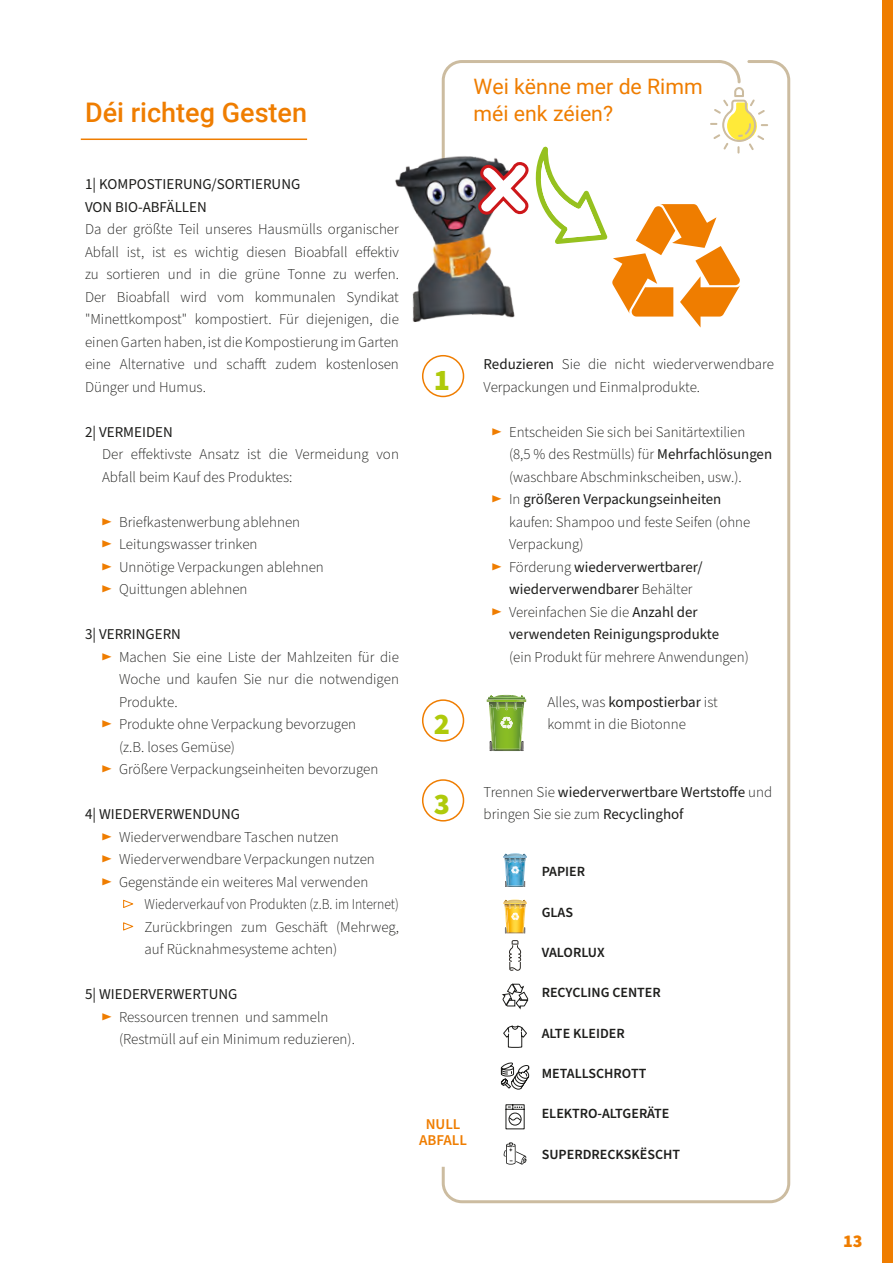
<style>
.page{position:relative;width:893px;height:1263px;background:#fff}
.page>*{position:absolute;margin:0;border:0;box-sizing:border-box;transform-origin:0 0}
.t1{font:900 30px "Source Sans Pro";color:#afca0b}
.t2{font:500 27px "Roboto";color:#ef7d00}
.t3{font:21.3px/26.5px "Roboto";color:#ef7d00}
.t4{font:900 18px "Source Sans Pro";color:#ef7d00}
.t5{font:300 15px/22.5px "Source Sans Pro";color:#1d1d1b}
.t6{font:15px/22.5px "Source Sans Pro";color:#1d1d1b}
.t7{font:300 15px "Source Sans Pro";color:#1d1d1b;scale:.91 1}
.t8{font:600 15px/16.5px "Source Sans Pro";color:#ef7d00;text-align:center}
.t9{font:600 14.1px "Source Sans Pro";color:#1d1d1b}
.s1{font-weight:400;color:#ef7d00}
.s2{font-weight:400}
.s3{color:#ef7d00}
.s4{font-weight:300}
</style>
<div class="page">
<div style="left:882px;top:0;width:11px;height:1263px;background:#ef7d00"></div>
<hr style="left:81px;top:139px;width:226px;height:1px;background:#ef7d00">
<svg style="left:442px;top:60px;width:348px;height:1143px"></svg>
<svg style="left:442px;top:60px;width:92px;height:78px"></svg>
<div style="left:423px;top:356px;width:40px;height:40px;background:#fff;border-radius:50%"></div>
<div style="left:422px;top:355px;width:42px;height:42px;border:2px solid #ef7d00;border-radius:50%"></div>
<div style="left:423px;top:700px;width:40px;height:41px;background:#fff;border-radius:50%"></div>
<div style="left:422px;top:699px;width:42px;height:43px;border:2px solid #ef7d00;border-radius:50%"></div>
<div style="left:423px;top:780px;width:40px;height:41px;background:#fff;border-radius:50%"></div>
<div style="left:422px;top:779px;width:42px;height:42px;border:2px solid #ef7d00;border-radius:50%"></div>
<img style="left:489px;top:733px;width:35px;height:16px">
<img style="left:496px;top:749px;width:23px;height:2px">
<img style="left:490px;top:733px;width:6px;height:8px">
<svg style="left:490px;top:741px;width:6px;height:11px"></svg>
<img style="left:519px;top:733px;width:4px;height:8px">
<svg style="left:519px;top:741px;width:4px;height:10px"></svg>
<svg style="left:487px;top:695px;width:40px;height:38px;background:#9abb69"></svg>
<svg style="left:534px;top:60px;width:234px;height:268px"></svg>
<img style="left:395px;top:138px;width:139px;height:214px">
<svg style="left:503px;top:1142px;width:24px;height:22px"></svg>
<svg style="left:503px;top:1025px;width:24px;height:23px"></svg>
<svg style="left:503px;top:853px;width:24px;height:35px"></svg>
<svg style="left:503px;top:900px;width:25px;height:34px"></svg>
<svg style="left:509px;top:940px;width:12px;height:31px"></svg>
<svg style="left:500px;top:1061px;width:30px;height:30px"></svg>
<svg style="left:505px;top:1104px;width:20px;height:26px"></svg>
<svg style="left:501px;top:982px;width:27px;height:28px"></svg>
<svg style="left:479px;top:165px;width:49px;height:49px"></svg>
<h2 class="t2" style="left:85px;top:93px;width:224px">Déi richteg Gesten</h2>
<h3 class="t3" style="left:474px;top:73px;width:231px">Wei kënne mer de Rimm méi enk zéien?</h3>
<p class="t6" style="left:85px;top:173px;width:217px">1| KOMPOSTIERUNG/SORTIERUNG<br>VON BIO-ABFÄLLEN</p>
<p class="t5" style="left:85px;top:218px;width:315px;text-align:justify">Da der größte Teil unseres Hausmülls organischer Abfall ist, ist es wichtig diesen Bioabfall effektiv zu sortieren und in die grüne Tonne zu werfen.<br>Der Bioabfall wird vom kommunalen Syndikat "Minettkompost" kompostiert. Für diejenigen, die einen Garten haben, ist die Kompostierung im Garten eine Alternative und schafft zudem kostenlosen Dünger und Humus.</p>
<p class="t6" style="left:85px;top:421px;width:89px">2| VERMEIDEN</p>
<p class="t5" style="left:102px;top:443px;width:298px">Der effektivste Ansatz ist die Vermeidung von<br>Abfall beim Kauf des Produktes:</p>
<p class="t5" style="left:102px;top:511px;width:223px"><span class="s1">►</span> Briefkastenwerbung ablehnen<br><span class="s1">►</span> Leitungswasser trinken<br><span class="s1">►</span> Unnötige Verpackungen ablehnen <span class="s1">►</span> Quittungen ablehnen</p>
<p class="t6" style="left:85px;top:623px;width:97px">3| VERRINGERN</p>
<p class="t5" style="left:102px;top:646px;width:298px"><span class="s1">►</span> Machen Sie eine Liste der Mahlzeiten für die</p>
<p class="t5" style="left:119px;top:668px;width:281px">Woche und kaufen Sie nur die notwendigen</p>
<p class="t5" style="left:119px;top:691px;width:60px">Produkte.</p>
<p class="t5" style="left:102px;top:713px;width:256px"><span class="s1">►</span> Produkte ohne Verpackung bevorzugen</p>
<p class="t5" style="left:119px;top:736px;width:118px">(z.B. loses Gemüse)</p>
<p class="t5" style="left:102px;top:758px;width:278px"><span class="s1">►</span> Größere Verpackungseinheiten bevorzugen</p>
<p class="t6" style="left:85px;top:803px;width:157px">4| WIEDERVERWENDUNG</p>
<p class="t5" style="left:102px;top:826px;width:238px"><span class="s1">►</span> Wiederverwendbare Taschen nutzen</p>
<p class="t5" style="left:102px;top:848px;width:274px"><span class="s1">►</span> Wiederverwendbare Verpackungen nutzen</p>
<p class="t5" style="left:102px;top:871px;width:268px"><span class="s1">►</span> Gegenstände ein weiteres Mal verwenden</p>
<p class="t7" style="left:123px;top:894px;width:304px"><span class="s1">►</span> Wiederverkauf von Produkten (z.B. im Internet)</p>
<p class="t5" style="left:123px;top:916px;width:277px"><span class="s1">►</span> Zurückbringen zum Geschäft (Mehrweg,</p>
<p class="t5" style="left:145px;top:938px;width:194px">auf Rücknahmesysteme achten)</p>
<p class="t6" style="left:85px;top:983px;width:154px">5| WIEDERVERWERTUNG</p>
<p class="t5" style="left:102px;top:1006px;width:228px"><span class="s1">►</span> Ressourcen trennen und sammeln</p>
<p class="t5" style="left:119px;top:1028px;width:237px">(Restmüll auf ein Minimum reduzieren).</p>
<h1 class="t1" style="left:434px;top:359px;width:18px">1</h1>
<h1 class="t1" style="left:434px;top:704px;width:18px">2</h1>
<p class="t5" style="left:484px;top:353px;width:292px"><span class="s2">Reduzieren</span> Sie die nicht wiederverwendbare<br>Verpackungen und Einmalprodukte.</p>
<p class="t5" style="left:492px;top:421px;width:255px"><span class="s1">►</span> Entscheiden Sie sich bei Sanitärtextilien</p>
<p class="t5" style="left:509px;top:443px;width:265px">(8,5 % des Restmülls) für <span class="s2">Mehrfachlösungen</span></p>
<p class="t5" style="left:509px;top:466px;width:234px">(waschbare Abschminkscheiben, usw.).</p>
<p class="t6" style="left:492px;top:488px;width:231px"><span class="s3">►</span> <span class="s4">In</span> größeren Verpackungseinheiten</p>
<p class="t5" style="left:509px;top:511px;width:243px">kaufen: Shampoo und feste Seifen (ohne</p>
<p class="t5" style="left:509px;top:533px;width:76px">Verpackung)</p>
<p class="t6" style="left:492px;top:556px;width:212px"><span class="s3">►</span> <span class="s4">Förderung</span> wiederverwertbarer/</p>
<p class="t6" style="left:509px;top:578px;width:185px">wiederverwendbarer <span class="s4">Behälter</span></p>
<p class="t5" style="left:492px;top:601px;width:207px"><span class="s1">►</span> Vereinfachen Sie die <span class="s2">Anzahl der</span></p>
<p class="t6" style="left:509px;top:623px;width:211px">verwendeten Reinigungsprodukte</p>
<p class="t5" style="left:509px;top:646px;width:241px">(ein Produkt für mehrere Anwendungen)</p>
<p class="t5" style="left:547px;top:691px;width:172px">Alles, was <span class="s2">kompostierbar</span> ist kommt in die Biotonne</p>
<h1 class="t1" style="left:434px;top:783px;width:18px">3</h1>
<p class="t6" style="left:484px;top:781px;width:290px"><span class="s4">Trennen Sie</span> wiederverwertbare Wertstoffe <span class="s4">und bringen Sie sie zum</span> Recyclinghof</p>
<p class="t8" style="left:419px;top:1116px;width:49px">NULL<br>ABFALL</p>
<p class="t9" style="left:542px;top:862px;width:45px">PAPIER</p>
<p class="t9" style="left:542px;top:902px;width:33px">GLAS</p>
<p class="t9" style="left:542px;top:943px;width:64px">VALORLUX</p>
<p class="t9" style="left:542px;top:983px;width:121px">RECYCLING CENTER</p>
<p class="t9" style="left:542px;top:1023px;width:85px">ALTE KLEIDER</p>
<p class="t9" style="left:542px;top:1064px;width:106px">METALLSCHROTT</p>
<p class="t9" style="left:542px;top:1104px;width:129px">ELEKTRO-ALTGERÄTE</p>
<p class="t9" style="left:542px;top:1145px;width:140px">SUPERDRECKSKËSCHT</p>
<p class="t4" style="left:843px;top:1228px;width:21px">13</p>
</div>
